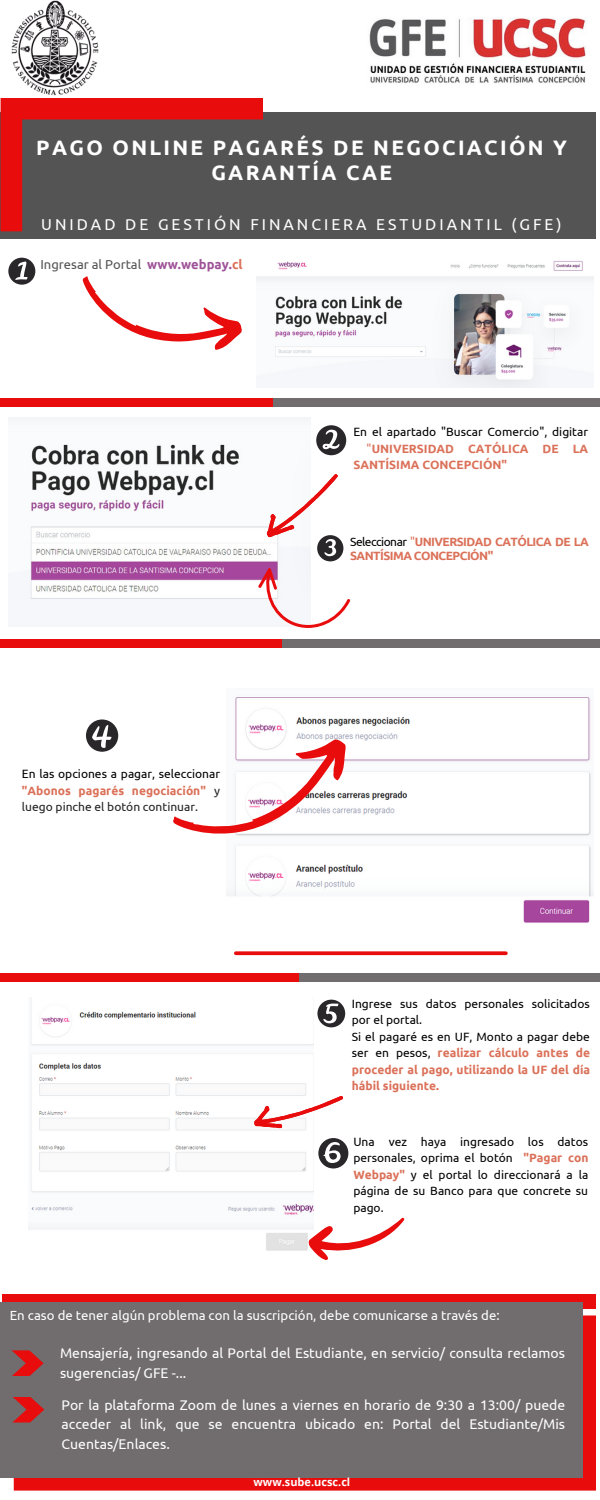
<style>
.page{position:relative;width:600px;height:1500px;background:#fff}
.page>*{position:absolute;margin:0;border:0;box-sizing:border-box;transform-origin:0 0}
.t1{font:700 20.9px/25.5px "Ubuntu";letter-spacing:.11em;color:#fff;text-align:center}
.t2{font:15.7px "Ubuntu";letter-spacing:.19em;color:#fff}
.t3{font:14px/19.5px "Ubuntu";color:#fff}
.t4{font:13.2px "Ubuntu";color:#fff}
.t5{font:13px "Ubuntu";color:#545454}
.t6{font:12px/16.5px "Ubuntu";color:#000;text-align:justify}
.t7{font:700 12px/16.5px "Ubuntu";color:#db7159;text-align:justify}
.t8{font:700 12px/14.2px "Ubuntu";letter-spacing:-.045em;color:#db7159}
.t9{font:700 11px "Open Sans";color:#fff}
.s1{font-weight:700;color:#9f5398}
.s2{font-weight:700;color:#db7159}
.s3{color:#222}
.s4{font-weight:400}
.s5{font-weight:400;color:#000}
</style>
<div class="page">
<div style="left:0;top:113px;width:596px;height:126px;background:#545454"></div>
<svg style="left:82px;top:276px;width:160px;height:74px"></svg>
<div style="left:0;top:639px;width:340px;height:9px;background:#e80c0c"></div>
<div style="left:0;top:973px;width:328px;height:8px;background:#e80c0c"></div>
<div style="left:3px;top:1294px;width:593px;height:15px;background:#e80c0c"></div>
<svg style="left:1px;top:98px;width:262px;height:133px"></svg>
<img style="left:369px;top:18px;width:217px;height:65px">
<img style="left:11px;top:0;width:88px;height:96px">
<div style="left:0;top:398px;width:353px;height:9px;background:#e80c0c"></div>
<div style="left:273px;top:398px;width:327px;height:9px;background:#716c6e"></div>
<div style="left:282px;top:639px;width:318px;height:9px;background:#716c6e"></div>
<div style="left:299px;top:973px;width:301px;height:8px;background:#716c6e"></div>
<div style="left:14px;top:1315px;width:582px;height:175px;background:#e80c0c"></div>
<div style="left:1px;top:1302px;width:582px;height:175px;background:#716c6e"></div>
<svg style="left:12px;top:1350px;width:32px;height:26px"></svg>
<svg style="left:12px;top:1397px;width:32px;height:26px"></svg>
<svg style="left:316px;top:425px;width:30px;height:30px"></svg>
<svg style="left:8px;top:258px;width:27px;height:27px"></svg>
<svg style="left:86px;top:719px;width:32px;height:33px"></svg>
<svg style="left:236px;top:951px;width:270px;height:4px"></svg>
<svg style="left:317px;top:1000px;width:28px;height:27px"></svg>
<img style="left:257px;top:261px;width:336px;height:126px">
<img style="left:9px;top:417px;width:301px;height:183px">
<svg style="left:258px;top:568px;width:92px;height:60px"></svg>
<svg style="left:258px;top:465px;width:86px;height:96px"></svg>
<img style="left:227px;top:697px;width:367px;height:226px">
<svg style="left:173px;top:727px;width:190px;height:139px"></svg>
<img style="left:29px;top:997px;width:284px;height:254px">
<svg style="left:250px;top:1085px;width:98px;height:83px"></svg>
<svg style="left:304px;top:1193px;width:101px;height:67px"></svg>
<p class="t1" style="left:36px;top:134px;width:532px">PAGO ONLINE PAGARÉS DE NEGOCIACIÓN Y<br>GARANTÍA CAE</p>
<p class="t2" style="left:41px;top:216px;width:522px">UNIDAD DE GESTIÓN FINANCIERA ESTUDIANTIL (GFE)</p>
<p class="t5" style="left:40px;top:257px;width:204px">Ingresar al Portal <span class="s1">www.webpay.</span><span class="s2">cl</span></p>
<p class="t6" style="left:22px;top:765px;width:200px">En las opciones a pagar, seleccionar <span class="s2">"Abonos pagarés negociación"</span> <span class="s3">y luego pinche el botón continuar.</span></p>
<p class="t6" style="left:353px;top:423px;width:236px">En el apartado "Buscar Comercio", digitar</p>
<p class="t7" style="left:367px;top:440px;width:223px"><span class="s4">"</span>UNIVERSIDAD CATÓLICA DE LA</p>
<p class="t7" style="left:353px;top:456px;width:155px">SANTÍSIMA CONCEPCIÓN"</p>
<p class="t8" style="left:350px;top:535px;width:240px"><span class="s5">Seleccionar</span> <span class="s4">"</span>UNIVERSIDAD CATÓLICA DE LA<br>SANTÍSIMA CONCEPCIÓN"</p>
<p class="t6" style="left:352px;top:995px;width:239px">Ingrese sus datos personales solicitados por el portal.</p>
<p class="t7" style="left:352px;top:1028px;width:240px"><span class="s5">Si el pagaré es en UF, Monto a pagar debe ser en pesos,</span> realizar cálculo antes de proceder al pago, utilizando la UF del día hábil siguiente.</p>
<p class="t6" style="left:353px;top:1133px;width:237px">Una vez haya ingresado los datos personales, oprima el botón <span class="s2">"Pagar con Webpay"</span> y el portal lo direccionará a la página de su Banco para que concrete su pago.</p>
<p class="t4" style="left:10px;top:1308px;width:491px">En caso de tener algún problema con la suscripción, debe comunicarse a través de:</p>
<p class="t3" style="left:60px;top:1343px;width:507px">Mensajería, ingresando al Portal del Estudiante, en servicio/ consulta reclamos sugerencias/ GFE -...</p>
<p class="t3" style="left:62px;top:1395px;width:505px;text-align:justify">Por la plataforma Zoom de lunes a viernes en horario de 9:30 a 13:00/ puede acceder al link, que se encuentra ubicado en: Portal del Estudiante/Mis Cuentas/Enlaces.</p>
<p class="t9" style="left:254px;top:1474px;width:98px">www.sube.ucsc.cl</p>
</div>
